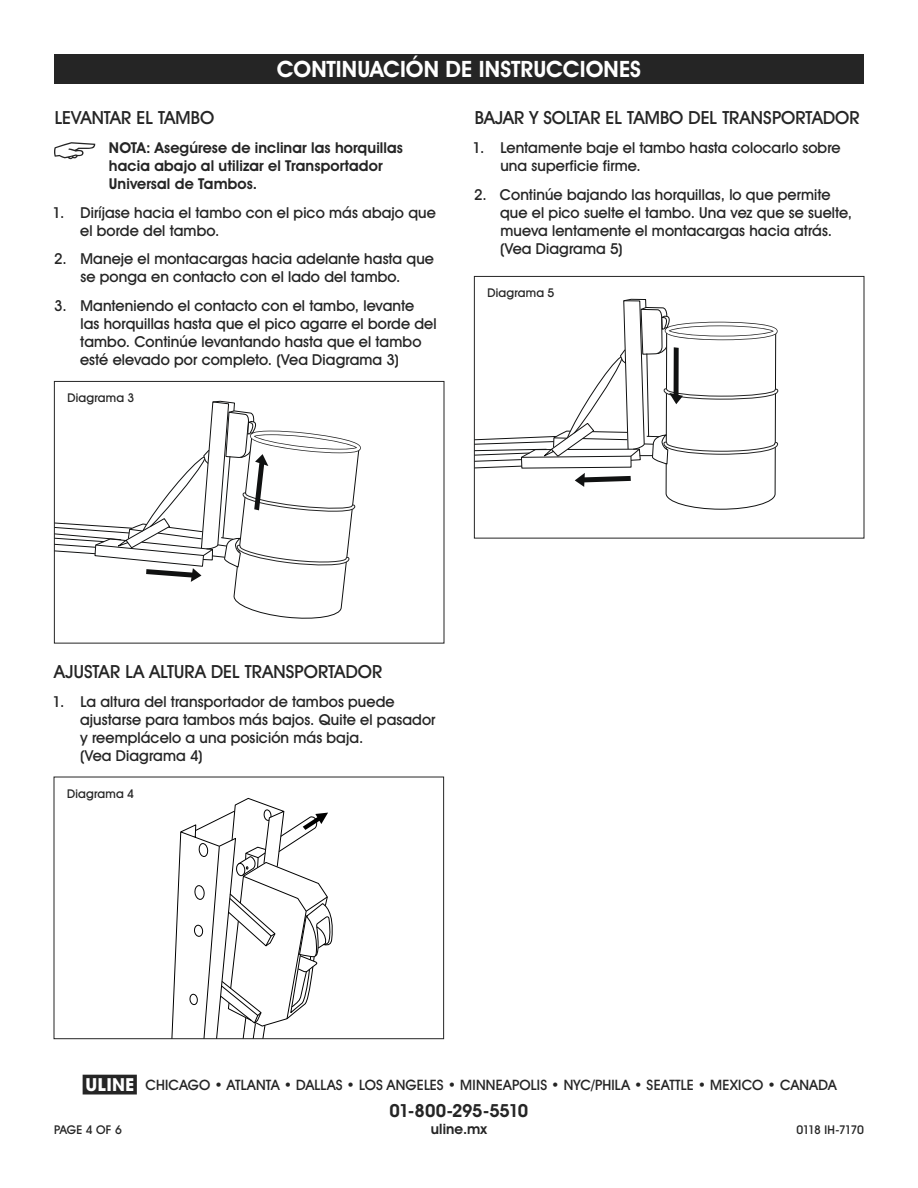
<style>
.page{position:relative;width:918px;height:1188px;background:#fff}
.page>*{position:absolute;margin:0;border:0;box-sizing:border-box;transform-origin:0 0}
.t1{font:700 22.5px "Uline Two Knine";color:#fff}
.t2{font:18px "Uline Two Knine";letter-spacing:.005em;color:#252525}
.t3{font:700 18px "Uline Two Knine";letter-spacing:-.025em;color:#252525}
.t4{font:15px/18px "Uline Two Knine";letter-spacing:.005em;color:#252525}
.t5{font:700 15px/18px "Uline Two Knine";letter-spacing:.005em;color:#252525}
.t6{font:14.25px "Uline Two Knine";letter-spacing:.01em;color:#252525}
.t7{font:700 14.25px "Uline Two Knine";letter-spacing:.01em;color:#252525}
.t8{font:12px "Uline Two Knine";letter-spacing:.015em;color:#252525}
.t9{font:12px "Uline Two Knine";letter-spacing:-.05em;color:#252525}
.s1{font-size:18px}
</style>
<div class="page">
<div style="left:54px;top:54px;width:810px;height:30px;background:#252525"></div>
<svg style="left:54px;top:142px;width:41px;height:17px"></svg>
<svg style="left:56px;top:401px;width:305px;height:218px"></svg>
<div style="left:54px;top:381px;width:390px;height:263px;border:1px solid #252525"></div>
<svg style="left:476px;top:298px;width:303px;height:212px"></svg>
<div style="left:474px;top:276px;width:390px;height:262px;border:1px solid #252525"></div>
<svg style="left:171px;top:798px;width:162px;height:239px"></svg>
<div style="left:54px;top:777px;width:390px;height:262px;border:1px solid #252525"></div>
<h1 class="t1" style="left:277px;top:56px;width:366px">CONTINUACIÓN DE INSTRUCCIONES</h1>
<p class="t2" style="left:55px;top:107px;width:161px">LEVANTAR EL TAMBO</p>
<p class="t5" style="left:109px;top:138px;width:296px">NOTA: Asegúrese de inclinar las horquillas hacia abajo al utilizar el Transportador<br>Universal de Tambos.</p>
<p class="t4" style="left:80px;top:203px;width:357px;text-indent:-28px">1. Diríjase hacia el tambo con el pico más abajo que el borde del tambo.</p>
<p class="t4" style="left:54px;top:250px;width:381px;text-align:center">2. Maneje el montacargas hacia adelante hasta que se ponga en contacto con el lado del tambo.</p>
<p class="t4" style="left:80px;top:297px;width:358px;text-indent:-26px">3. Manteniendo el contacto con el tambo, levante las horquillas hasta que el pico agarre el borde del tambo. Continúe levantando hasta que el tambo esté elevado por completo. (Vea Diagrama 3)</p>
<p class="t8" style="left:68px;top:391px;width:68px">Diagrama 3</p>
<p class="t2" style="left:475px;top:107px;width:387px">BAJAR Y SOLTAR EL TAMBO DEL TRANSPORTADOR</p>
<p class="t4" style="left:500px;top:138px;width:342px;text-indent:-28px">1. Lentamente baje el tambo hasta colocarlo sobre una superficie firme.</p>
<p class="t4" style="left:500px;top:185px;width:354px;text-indent:-26px">2. Continúe bajando las horquillas, lo que permite que el pico suelte el tambo. Una vez que se suelte, mueva lentamente el montacargas hacia atrás. (Vea Diagrama 5)</p>
<p class="t8" style="left:488px;top:286px;width:68px">Diagrama 5</p>
<p class="t2" style="left:54px;top:661px;width:329px">AJUSTAR LA ALTURA DEL TRANSPORTADOR</p>
<p class="t4" style="left:80px;top:693px;width:357px;text-indent:-27px">1. La altura del transportador de tambos puede ajustarse para tambos más bajos. Quite el pasador y reemplácelo a una posición más baja.<br>(Vea Diagrama 4)</p>
<p class="t8" style="left:67px;top:786px;width:68px">Diagrama 4</p>
<p class="t6" style="left:83px;top:1076px;width:755px"><span class="s1">π</span> CHICAGO • ATLANTA • DALLAS • LOS ANGELES • MINNEAPOLIS • NYC/PHILA • SEATTLE • MEXICO • CANADA</p>
<p class="t3" style="left:390px;top:1099px;width:140px">01-800-295-5510</p>
<p class="t7" style="left:431px;top:1120px;width:58px">uline.mx</p>
<p class="t8" style="left:54px;top:1122px;width:69px">PAGE 4 OF 6</p>
<p class="t9" style="left:797px;top:1122px;width:69px">0118 IH-7170</p>
</div>
